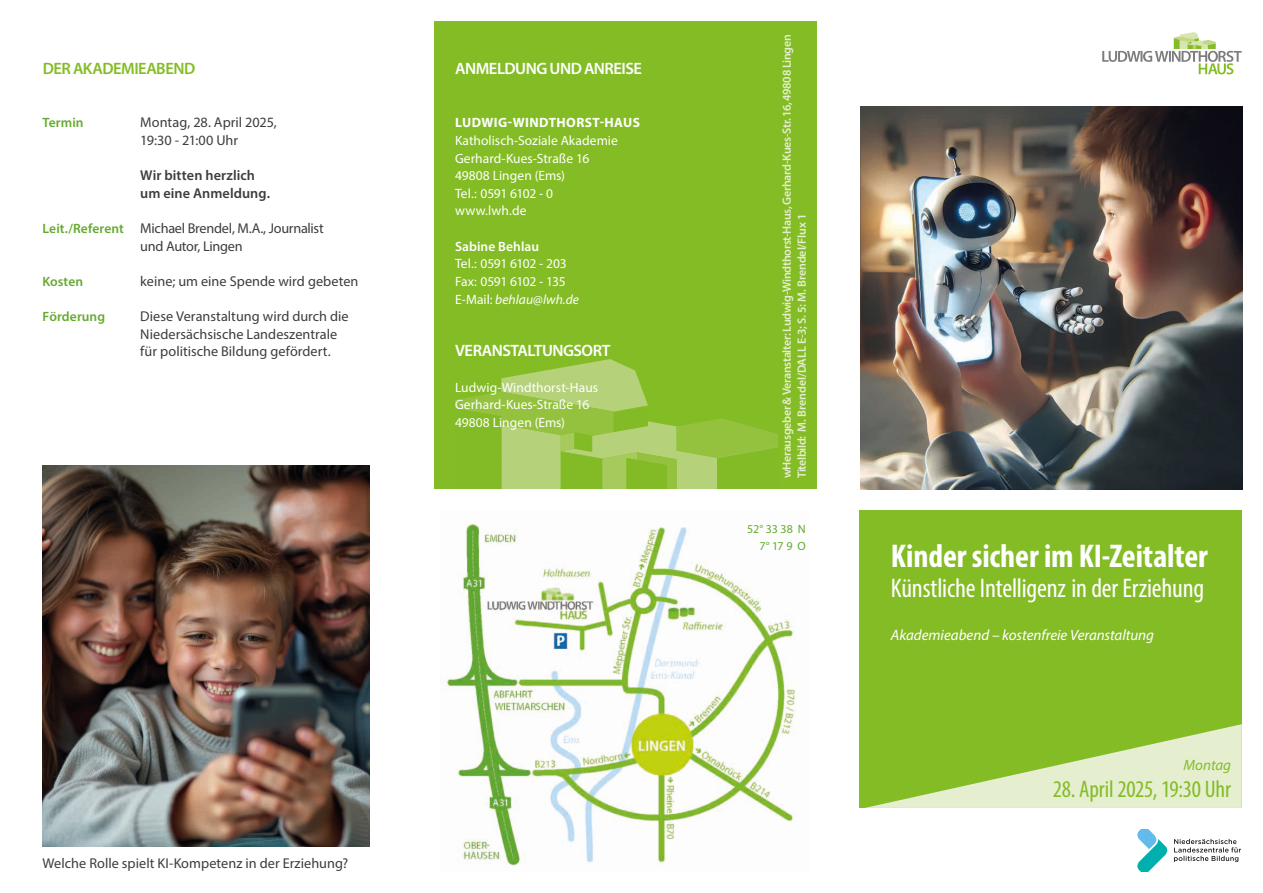
<style>
.page{position:relative;width:1263px;height:893px;background:#fff}
.page>*{position:absolute;margin:0;border:0;box-sizing:border-box;transform-origin:0 0}
.t1{font:700 condensed 33px "Myriad Pro";letter-spacing:-.005em;color:#fff}
.t2{font:condensed 27px "Myriad Pro";letter-spacing:-.005em;color:#fff}
.t3{font:condensed 24px "Myriad Pro";letter-spacing:-.01em;color:#84bc26}
.t4{font:600 16.5px "Myriad Pro";letter-spacing:-.03em;color:#fff}
.t5{font:600 16.5px "Myriad Pro";letter-spacing:-.03em;color:#84bc26}
.t6{font:italic 15px "Myriad Pro";color:#fff}
.t7{font:italic 15px "Myriad Pro";color:#84bc26}
.t8{font:14.25px/17.7px "Myriad Pro";color:#3d3d3c}
.t9{font:600 14.25px/17.7px "Myriad Pro";letter-spacing:.005em;color:#3d3d3c}
.t10{font:13.5px/17.7px "Myriad Pro";color:#fff}
.t11{font:13.5px/17.7px "Myriad Pro";letter-spacing:-.03em;color:#fff}
.t12{font:700 13.5px "Myriad Pro";letter-spacing:.03em;color:#fff}
.t13{font:600 13.5px "Myriad Pro";letter-spacing:.005em;color:#65a930}
.t14{font:600 13.5px "Myriad Pro";letter-spacing:.005em;color:#fff}
.t15{font:600 12px/15px "Myriad Pro";letter-spacing:-.03em;color:#e5efd0}
.t16{font:12px/17.7px "Myriad Pro";letter-spacing:-.015em;color:#65a930;text-align:right}
.s1{font-weight:600;font-size:13.5px;color:#65a930}
.s2{font-style:italic}
</style>
<div class="page">
<img style="left:442px;top:524px;width:354px;height:342px">
<div style="left:434px;top:21px;width:382px;height:468px;background:#84bc26"></div>
<svg style="left:455px;top:359px;width:323px;height:130px"></svg>
<div style="left:859px;top:510px;width:383px;height:298px;background:#84bc26"></div>
<svg style="left:865px;top:724px;width:377px;height:84px"></svg>
<svg style="left:1102px;top:32px;width:140px;height:42px"></svg>
<img style="left:860px;top:106px;width:383px;height:383px">
<img style="left:43px;top:466px;width:327px;height:381px">
<svg style="left:1174px;top:839px;width:67px;height:23px"></svg>
<svg style="left:1137px;top:829px;width:30px;height:43px"></svg>
<p class="t5" style="left:43px;top:58px;width:154px">DER AKADEMIEABEND</p>
<p class="t13" style="left:43px;top:114px;width:43px">Termin</p>
<p class="t8" style="left:140px;top:113px;width:138px">Montag, 28. April 2025,<br>19:30 - 21:00 Uhr</p>
<p class="t9" style="left:140px;top:166px;width:131px">Wir bitten herzlich um eine Anmeldung.</p>
<p class="t8" style="left:140px;top:219px;width:185px;text-indent:-98px"><span class="s1">Leit./Referent</span> Michael Brendel, M.A., Journalist und Autor, Lingen</p>
<p class="t13" style="left:43px;top:273px;width:42px">Kosten</p>
<p class="t8" style="left:140px;top:272px;width:220px">keine; um eine Spende wird gebeten</p>
<p class="t13" style="left:43px;top:308px;width:64px">Förderung</p>
<p class="t8" style="left:140px;top:307px;width:210px">Diese Veranstaltung wird durch die<br>Niedersächsische Landeszentrale für politische Bildung gefördert.</p>
<p class="t4" style="left:455px;top:58px;width:188px">ANMELDUNG UND ANREISE</p>
<p class="t12" style="left:455px;top:114px;width:186px">LUDWIG-WINDTHORST-HAUS</p>
<p class="t10" style="left:455px;top:131px;width:164px">Katholisch-Soziale Akademie<br>Gerhard-Kues-Straße 16<br>49808 Lingen (Ems)<br>Tel.: 0591 6102 - 0 www.lwh.de</p>
<p class="t14" style="left:455px;top:238px;width:86px">Sabine Behlau</p>
<p class="t11" style="left:455px;top:255px;width:126px">Tel.: 0591 6102 - 203<br>Fax: 0591 6102 - 135<br>E-Mail: <span class="s2">behlau@lwh.de</span></p>
<p class="t4" style="left:455px;top:340px;width:157px">VERANSTALTUNGSORT</p>
<p class="t10" style="left:455px;top:378px;width:145px">Ludwig-Windthorst-Haus<br>Gerhard-Kues-Straße 16<br>49808 Lingen (Ems)</p>
<p class="t8" style="left:43px;top:854px;width:307px">Welche Rolle spielt KI-Kompetenz in der Erziehung?</p>
<p class="t15" style="left:779px;top:478px;width:445px;rotate:-90deg">wHerausgeber &amp; Veranstalter: Ludwig-Windthorst-Haus, Gerhard-Kues-Str. 16, 49808 Lingen<br>Titelbild: M. Brendel/DALL E-3; S. 5: M. Brendel/Flux 1</p>
<p class="t16" style="left:747px;top:520px;width:60px">52° 33 38 N<br>7° 17 9 O</p>
<h1 class="t1" style="left:891px;top:535px;width:318px">Kinder sicher im KI-Zeitalter</h1>
<h2 class="t2" style="left:891px;top:572px;width:315px">Künstliche Intelligenz in der Erziehung</h2>
<p class="t6" style="left:891px;top:626px;width:265px">Akademieabend – kostenfreie Veranstaltung</p>
<p class="t7" style="left:1183px;top:756px;width:49px">Montag</p>
<h3 class="t3" style="left:1053px;top:775px;width:180px">28. April 2025, 19:30 Uhr</h3>
</div>
